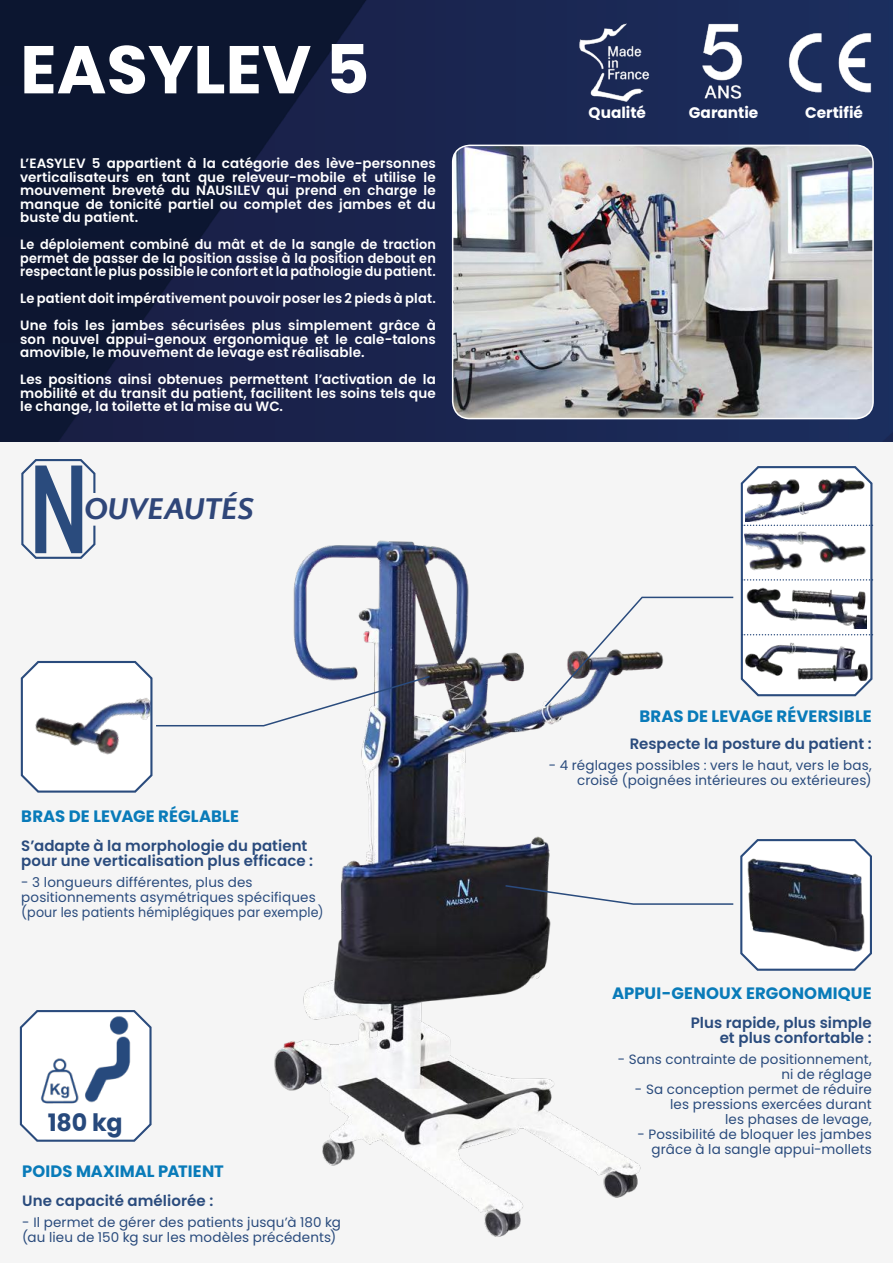
<style>
.page{position:relative;width:893px;height:1263px;background:#fff}
.page>*{position:absolute;margin:0;border:0;box-sizing:border-box;transform-origin:0 0}
.t1{font:600 125.4px "Poppins";color:#2a4b7d;scale:.63 1}
.t2{font:700 67.5px "Poppins";color:#fff}
.t3{font:italic 700 29.7px "Gibbs";letter-spacing:.01em;color:#2f4679}
.t4{font:700 24px "Poppins";color:#27497c}
.t5{font:700 16.5px "Poppins";letter-spacing:.005em;color:#097bb9}
.t6{font:700 15.3px "Poppins";color:#fff}
.t7{font:600 15px/15px "Poppins";letter-spacing:.005em;color:#2a4b7d;text-align:right}
.t8{font:600 13.5px/13.5px "Poppins";letter-spacing:.01em;color:#fff;text-align:justify}
.t9{font:13.5px/15px "Poppins";letter-spacing:.01em;color:#2a4b7d;text-align:right}
</style>
<div class="page">
<img style="left:0;top:0;width:893px;height:442px">
<div style="left:0;top:442px;width:893px;height:821px;background:#f5f5f5"></div>
<img style="left:453px;top:145px;width:420px;height:274px">
<div style="left:452px;top:145px;width:422px;height:274px;border:2px solid #fff;border-radius:17px"></div>
<img style="left:693px;top:15px;width:59px;height:86px">
<img style="left:787px;top:20px;width:86px;height:85px">
<img style="left:569px;top:20px;width:85px;height:85px">
<svg style="left:21px;top:459px;width:75px;height:100px"></svg>
<img style="left:274px;top:540px;width:367px;height:697px">
<svg style="left:20px;top:660px;width:411px;height:134px"></svg>
<svg style="left:19px;top:1010px;width:133px;height:132px"></svg>
<svg style="left:504px;top:837px;width:368px;height:135px"></svg>
<svg style="left:543px;top:466px;width:330px;height:242px"></svg>
<img style="left:746px;top:474px;width:121px;height:39px">
<img style="left:744px;top:513px;width:127px;height:67px">
<img style="left:744px;top:580px;width:122px;height:48px">
<img style="left:743px;top:634px;width:130px;height:53px">
<h2 class="t2" style="left:20px;top:31px;width:351px">EASYLEV 5</h2>
<p class="t8" style="left:20px;top:157px;width:417px">L’EASYLEV 5 appartient à la catégorie des lève-personnes verticalisateurs en tant que releveur-mobile et utilise le mouvement breveté du NAUSILEV qui prend en charge le manque de tonicité partiel ou complet des jambes et du buste du patient.</p>
<p class="t8" style="left:20px;top:238px;width:417px">Le déploiement combiné du mât et de la sangle de traction permet de passer de la position assise à la position debout en respectant le plus possible le confort et la pathologie du patient.</p>
<p class="t8" style="left:20px;top:285px;width:417px;line-height:27px">Le patient doit impérativement pouvoir poser les 2 pieds à plat.<br>Une fois les jambes sécurisées plus simplement grâce à</p>
<p class="t8" style="left:20px;top:333px;width:417px">son nouvel appui-genoux ergonomique et le cale-talons amovible, le mouvement de levage est réalisable.</p>
<p class="t8" style="left:20px;top:373px;width:417px">Les positions ainsi obtenues permettent l’activation de la mobilité et du transit du patient, facilitent les soins tels que le change, la toilette et la mise au WC.</p>
<h1 class="t1" style="left:30px;top:437px;width:93px">N</h1>
<h3 class="t3" style="left:84px;top:491px;width:171px">OUVEAUTÉS</h3>
<p class="t5" style="left:21px;top:807px;width:219px">BRAS DE LEVAGE RÉGLABLE</p>
<p class="t7" style="left:21px;top:838px;width:293px;text-align:left">S’adapte à la morphologie du patient pour une verticalisation plus efficace :</p>
<p class="t9" style="left:21px;top:875px;width:304px;text-align:left">- 3 longueurs différentes, plus des positionnements asymétriques spécifiques (pour les patients hémiplégiques par exemple)</p>
<h3 class="t4" style="left:48px;top:1109px;width:76px">180 kg</h3>
<p class="t5" style="left:22px;top:1161px;width:203px">POIDS MAXIMAL PATIENT</p>
<p class="t7" style="left:22px;top:1193px;width:192px">Une capacité améliorée :</p>
<p class="t9" style="left:22px;top:1214px;width:320px;text-align:left">- Il permet de gérer des patients jusqu’à 180 kg (au lieu de 150 kg sur les modèles précédents)</p>
<p class="t6" style="left:589px;top:104px;width:59px">Qualité</p>
<p class="t6" style="left:689px;top:104px;width:71px">Garantie</p>
<p class="t6" style="left:805px;top:104px;width:59px">Certifié</p>
<p class="t5" style="left:639px;top:707px;width:234px">BRAS DE LEVAGE RÉVERSIBLE</p>
<p class="t7" style="left:630px;top:737px;width:244px">Respecte la posture du patient :</p>
<p class="t9" style="left:549px;top:758px;width:324px">- 4 réglages possibles : vers le haut, vers le bas, croisé (poignées intérieures ou extérieures)</p>
<p class="t5" style="left:612px;top:984px;width:261px">APPUI-GENOUX ERGONOMIQUE</p>
<p class="t7" style="left:691px;top:1015px;width:182px">Plus rapide, plus simple et plus confortable :</p>
<p class="t9" style="left:618px;top:1052px;width:255px">- Sans contrainte de positionnement, ni de réglage</p>
<p class="t9" style="left:635px;top:1082px;width:238px">- Sa conception permet de réduire les pressions exercées durant<br>les phases de levage,</p>
<p class="t9" style="left:638px;top:1127px;width:236px">- Possibilité de bloquer les jambes grâce à la sangle appui-mollets</p>
</div>
